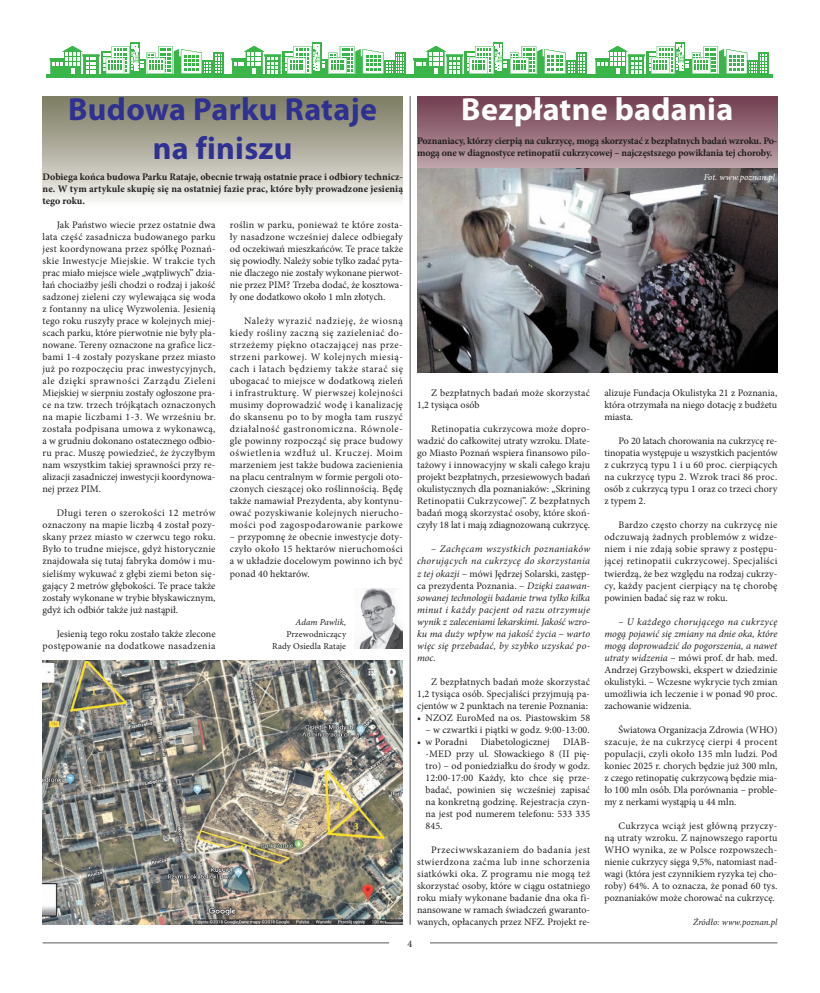
<style>
.page{position:relative;width:820px;height:993px;background:#fff}
.page>*{position:absolute;margin:0;border:0;box-sizing:border-box;transform-origin:0 0}
.t1{font:700 32px/38.4px "Myriad Pro";letter-spacing:.01em;color:#2e3092;text-align:center}
.t2{font:700 32px "Myriad Pro";letter-spacing:.01em;color:#fff}
.t3{font:10px/12px "Minion Pro";letter-spacing:.005em;color:#231f20;text-align:justify}
.t4{font:italic 10px/12px "Minion Pro";letter-spacing:.015em;color:#231f20;text-align:justify}
.t5{font:700 10px/12px "Minion Pro";letter-spacing:-.015em;color:#231f20}
.t6{font:italic 9px "Minion Pro";letter-spacing:.005em;color:#231f20}
.t7{font:9px/12px "Minion Pro";letter-spacing:.01em;color:#231f20;text-align:right}
.t8{font:italic 9px "Minion Pro";color:#fff}
.s1{font-style:normal}
.s2{font-style:italic}
</style>
<div class="page">
<hr style="left:43px;top:942px;width:734px;height:1px;background:#57585a">
<div style="left:390px;top:935px;width:40px;height:15px;background:#fff"></div>
<div style="left:213px;top:52px;width:10px;height:22px;background:#3ab54a"></div>
<div style="left:130px;top:43px;width:9px;height:31px;background:#3ab54a"></div>
<svg style="left:50px;top:44px;width:172px;height:30px"></svg>
<hr style="left:46px;top:74px;width:182px;height:3px;background:#3ab54a">
<svg style="left:403px;top:52px;width:2px;height:22px"></svg>
<div style="left:312px;top:43px;width:9px;height:31px;background:#3ab54a"></div>
<svg style="left:231px;top:44px;width:172px;height:30px"></svg>
<hr style="left:227px;top:74px;width:182px;height:3px;background:#3ab54a">
<div style="left:576px;top:52px;width:11px;height:22px;background:#3ab54a"></div>
<div style="left:493px;top:43px;width:9px;height:31px;background:#3ab54a"></div>
<svg style="left:413px;top:44px;width:172px;height:30px"></svg>
<hr style="left:409px;top:74px;width:182px;height:3px;background:#3ab54a">
<svg style="left:766px;top:52px;width:2px;height:22px"></svg>
<div style="left:675px;top:43px;width:9px;height:31px;background:#3ab54a"></div>
<svg style="left:595px;top:44px;width:171px;height:30px"></svg>
<hr style="left:591px;top:74px;width:181px;height:3px;background:#3ab54a">
<svg style="left:417px;top:96px;width:360px;height:72px;background:#966f7b"></svg>
<div style="left:43px;top:96px;width:360px;height:115px;background:linear-gradient(to bottom,#77765b,#fdfbfa)"></div>
<img style="left:417px;top:168px;width:360px;height:204px">
<img style="left:358px;top:588px;width:45px;height:60px">
<img style="left:43px;top:660px;width:360px;height:264px">
<hr style="left:409px;top:96px;width:1px;height:828px;background:#57585a">
<h1 class="t1" style="left:68px;top:89px;width:310px">Budowa Parku Rataje na finiszu</h1>
<p class="t5" style="left:43px;top:171px;width:362px;text-align:justify">Dobiega końca budowa Parku Rataje, obecnie trwają ostatnie prace i odbiory technicz&shy;ne. W tym artykule skupię się na ostatniej fazie prac, które były prowadzone jesienią tego roku.</p>
<p class="t3" style="left:43px;top:219px;width:175px;text-indent:14px">Jak Państwo wiecie przez ostatnie dwa lata część zasadnicza budowanego parku jest koordynowana przez spółkę Poznań&shy;skie Inwestycje Miejskie. W trakcie tych prac miało miejsce wiele „wątpliwych” dzia&shy;łań chociażby jeśli chodzi o rodzaj i jakość sadzonej zieleni czy wylewająca się woda z fontanny na ulicę Wyzwolenia. Jesienią tego roku ruszyły prace w kolejnych miej&shy;scach parku, które pierwotnie nie były pla&shy;nowane. Tereny oznaczone na grafice licz&shy;bami 1-4 zostały pozyskane przez miasto już po rozpoczęciu prac inwestycyjnych, ale dzięki sprawności Zarządu Zieleni Miejskiej w sierpniu zostały ogłoszone pra&shy;ce na tzw. trzech trójkątach oznaczonych na mapie liczbami 1-3. We wrześniu br. została podpisana umowa z wykonawcą, a w grudniu dokonano ostatecznego odbio&shy;ru prac. Muszę powiedzieć, że życzyłbym nam wszystkim takiej sprawności przy re&shy;alizacji zasadniczej inwestycji koordynowa&shy;nej przez PIM.</p>
<p class="t3" style="left:43px;top:507px;width:174px;text-indent:14px">Długi teren o szerokości 12 metrów oznaczony na mapie liczbą 4 został pozy&shy;skany przez miasto w czerwcu tego roku.<br>Było to trudne miejsce, gdyż historycznie znajdowała się tutaj fabryka domów i mu&shy;sieliśmy wykuwać z głębi ziemi beton się&shy;gający 2 metrów głębokości. Te prace także zostały wykonane w trybie błyskawicznym, gdyż ich odbiór także już nastąpił.</p>
<p class="t3" style="left:43px;top:627px;width:174px;text-align:right">Jesienią tego roku zostało także zlecone postępowanie na dodatkowe nasadzenia</p>
<p class="t3" style="left:230px;top:219px;width:174px">roślin w parku, ponieważ te które zosta&shy;ły nasadzone wcześniej dalece odbiegały od oczekiwań mieszkańców. Te prace także się powiodły. Należy sobie tylko zadać pyta&shy;nie dlaczego nie zostały wykonane pierwot&shy;nie przez PIM? Trzeba dodać, że kosztowa&shy;ły one dodatkowo około 1 mln złotych.</p>
<p class="t3" style="left:230px;top:315px;width:175px;text-indent:14px">Należy wyrazić nadzieję, że wiosną kiedy rośliny zaczną się zazieleniać do&shy;strzeżemy piękno otaczającej nas prze&shy;strzeni parkowej. W kolejnych miesią&shy;cach i latach będziemy także starać się ubogacać to miejsce w dodatkową zieleń i infrastrukturę. W pierwszej kolejności musimy doprowadzić wodę i kanalizację do skansenu po to by mogła tam ruszyć działalność gastronomiczna. Równole&shy;gle powinny rozpocząć się prace budowy oświetlenia wzdłuż ul. Kruczej. Moim marzeniem jest także budowa zacienienia na placu centralnym w formie pergoli oto&shy;czonych cieszącej oko roślinnością. Będę także namawiał Prezydenta, aby kontynu&shy;ować pozyskiwanie kolejnych nierucho&shy;mości pod zagospodarowanie parkowe</p>
<p class="t3" style="left:230px;top:531px;width:174px">– przypomnę że obecnie inwestycje doty&shy;czyło około 15 hektarów nieruchomości a w układzie docelowym powinno ich być ponad 40 hektarów.</p>
<p class="t6" style="left:295px;top:615px;width:52px">Adam Pawlik,</p>
<p class="t7" style="left:272px;top:627px;width:75px">Przewodniczący<br>Rady Osiedla Rataje</p>
<h1 class="t2" style="left:461px;top:88px;width:273px">Bezpłatne badania</h1>
<p class="t5" style="left:417px;top:135px;width:361px">Poznaniacy, którzy cierpią na cukrzycę, mogą skorzystać z bezpłatnych badań wzroku. Po&shy;mogą one w diagnostyce retinopatii cukrzycowej – najczęstszego powikłania tej choroby.</p>
<p class="t8" style="left:703px;top:171px;width:73px">Fot. www.poznan.pl</p>
<p class="t3" style="left:417px;top:387px;width:174px;text-indent:14px">Z bezpłatnych badań może skorzystać<br>1,2 tysiąca osób</p>
<p class="t3" style="left:417px;top:423px;width:175px;text-indent:14px">Retinopatia cukrzycowa może dopro&shy;wadzić do całkowitej utraty wzroku. Dlate&shy;go Miasto Poznań wspiera finansowo pilo&shy;tażowy i innowacyjny w skali całego kraju projekt bezpłatnych, przesiewowych badań okulistycznych dla poznaniaków: „Skrining Retinopatii Cukrzycowej”. Z bezpłatnych badań mogą skorzystać osoby, które skoń&shy;czyły 18 lat i mają zdiagnozowaną cukrzycę.</p>
<p class="t4" style="left:417px;top:543px;width:174px;text-indent:14px"><span class="s1">–</span> Zachęcam wszystkich poznaniaków chorujących na cukrzycę do skorzystania z tej okazji <span class="s1">– mówi Jędrzej Solarski, zastęp&shy;ca prezydenta Poznania. –</span> Dzięki zaawan&shy;sowanej technologii badanie trwa tylko kilka minut i każdy pacjent od razu otrzymuje wynik z zaleceniami lekarskimi. Jakość wzro&shy;ku ma duży wpływ na jakość życia – warto więc się przebadać, by szybko uzyskać po&shy;moc.</p>
<p class="t3" style="left:417px;top:675px;width:174px;text-indent:14px">Z bezpłatnych badań może skorzystać 1,2 tysiąca osób. Specjaliści przyjmują pa&shy;cjentów w 2 punktach na terenie Poznania:</p>
<p class="t3" style="left:417px;top:711px;width:174px">• NZOZ EuroMed na os. Piastowskim 58</p>
<p class="t3" style="left:425px;top:723px;width:166px">– w czwartki i piątki w godz. 9:00-13:00.</p>
<p class="t3" style="left:417px;top:735px;width:52px">• w Poradni</p>
<p class="t3" style="left:480px;top:735px;width:71px">Diabetologicznej</p>
<p class="t3" style="left:425px;top:735px;width:166px;text-indent:137px">DIAB--MED przy ul. Słowackiego 8 (II pię&shy;tro) – od poniedziałku do środy w godz.<br>12:00-17:00 Każdy, kto chce się prze&shy;badać, powinien się wcześniej zapisać na konkretną godzinę. Rejestracja czyn&shy;na jest pod numerem telefonu: 533 335<br>845.</p>
<p class="t3" style="left:417px;top:843px;width:175px;text-indent:14px">Przeciwwskazaniem do badania jest stwierdzona zaćma lub inne schorzenia siatkówki oka. Z programu nie mogą też skorzystać osoby, które w ciągu ostatniego roku miały wykonane badanie dna oka fi&shy;nansowane w ramach świadczeń gwaranto&shy;wanych, opłacanych przez NFZ. Projekt re-</p>
<p class="t3" style="left:604px;top:387px;width:174px">alizuje Fundacja Okulistyka 21 z Poznania, która otrzymała na niego dotację z budżetu miasta.</p>
<p class="t3" style="left:604px;top:435px;width:175px;text-indent:14px">Po 20 latach chorowania na cukrzycę re&shy;tinopatia występuje u wszystkich pacjentów z cukrzycą typu 1 i u 60 proc. cierpiących na cukrzycę typu 2. Wzrok traci 86 proc. osób z cukrzycą typu 1 oraz co trzeci chory z typem 2.</p>
<p class="t3" style="left:604px;top:519px;width:174px;text-indent:14px">Bardzo często chorzy na cukrzycę nie odczuwają żadnych problemów z widze&shy;niem i nie zdają sobie sprawy z postępu&shy;jącej retinopatii cukrzycowej. Specjaliści twierdzą, że bez względu na rodzaj cukrzy&shy;cy, każdy pacjent cierpiący na tę chorobę powinien badać się raz w roku.</p>
<p class="t3" style="left:604px;top:615px;width:175px;text-indent:14px"><span class="s2">– U każdego chorującego na cukrzycę mogą pojawić się zmiany na dnie oka, które mogą doprowadzić do pogorszenia, a nawet utraty widzenia</span> – mówi prof. dr hab. med.<br>Andrzej Grzybowski, ekspert w dziedzinie okulistyki. – Wczesne wykrycie tych zmian umożliwia ich leczenie i w ponad 90 proc. zachowanie widzenia.</p>
<p class="t3" style="left:604px;top:723px;width:175px;text-indent:14px">Światowa Organizacja Zdrowia (WHO) szacuje, że na cukrzycę cierpi 4 procent populacji, czyli około 135 mln ludzi. Pod koniec 2025 r. chorych będzie już 300 mln, z czego retinopatię cukrzycową będzie mia&shy;ło 100 mln osób. Dla porównania – proble&shy;my z nerkami wystąpią u 44 mln.</p>
<p class="t3" style="left:604px;top:819px;width:174px;text-indent:14px">Cukrzyca wciąż jest główną przyczy&shy;ną utraty wzroku. Z najnowszego raportu WHO wynika, ze w Polsce rozpowszech&shy;nienie cukrzycy sięga 9,5%, natomiast nad&shy;wagi (która jest czynnikiem ryzyka tej cho&shy;roby) 64%. A to oznacza, że ponad 60 tys. poznaniaków może chorować na cukrzycę.</p>
<p class="t6" style="left:693px;top:915px;width:86px">Źródło: www.poznan.pl</p>
<p class="t3" style="left:407px;top:937px;width:6px">4</p>
</div>
